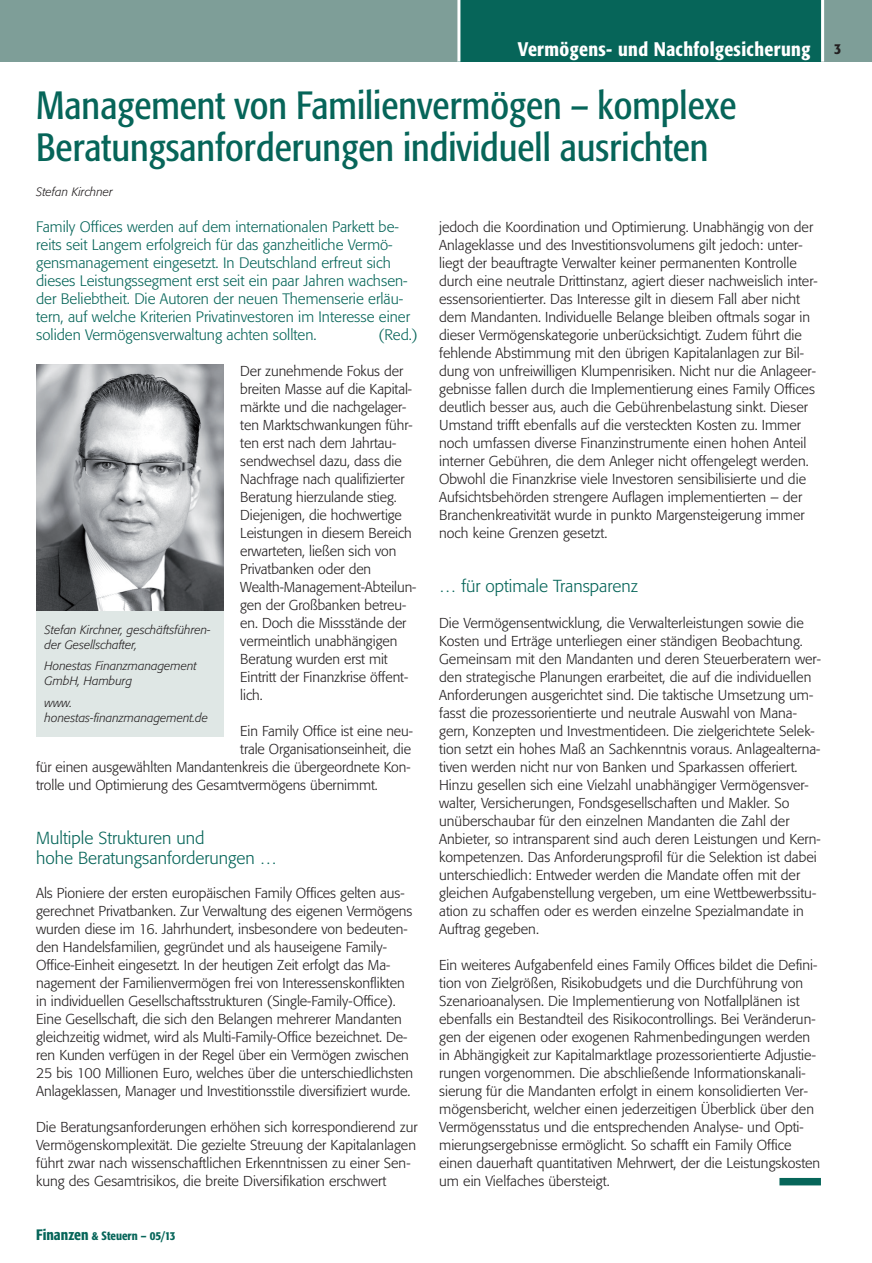
<style>
.page{position:relative;width:872px;height:1263px;background:#fff}
.page>*{position:absolute;margin:0;border:0;box-sizing:border-box;transform-origin:0 0}
.t1{font:condensed 39px/42px "Formata";color:#066559}
.t2{font:500 condensed 19.5px "Formata";letter-spacing:.02em;color:#fff}
.t3{font:300 17.25px/19.5px "Formata";color:#066559}
.t4{font:300 15px/18px "Formata";color:#066559}
.t5{font:300 14.25px/18px "Formata";color:#231f20}
.t6{font:italic 300 12px/15px "Formata";color:#231f20}
.t7{font:500 condensed 12px "Formata";color:#066559}
.s1{font-size:15px;color:#231f20}
.s2{font-size:15px}
</style>
<div class="page">
<div style="left:0;top:0;width:473px;height:62px;background:#7e9e98"></div>
<div style="left:808px;top:0;width:64px;height:62px;background:#7e9e98"></div>
<div style="left:458px;top:0;width:363px;height:62px;background:#066559"></div>
<hr style="left:821px;top:0;width:3px;height:62px;background:#fff">
<hr style="left:457px;top:0;width:3px;height:62px;background:#fff">
<div style="left:779px;top:1178px;width:42px;height:7px;background:#066559"></div>
<div style="left:36px;top:610px;width:187px;height:126px;background:#dfe7e5"></div>
<img style="left:36px;top:364px;width:187px;height:246px">
<h2 class="t2" style="left:518px;top:37px;width:325px">Vermögens- und Nachfolgesicherung <span class="s1">3</span></h2>
<h1 class="t1" style="left:36px;top:84px;width:702px">Management von Familienvermögen – komplexe<br>Beratungsanforderungen individuell ausrichten</h1>
<p class="t6" style="left:36px;top:185px;width:78px">Stefan Kirchner</p>
<p class="t4" style="left:36px;top:218px;width:375px">Family Offices werden auf dem internationalen Parkett be&shy;reits seit Langem erfolgreich für das ganzheitliche Vermö&shy;gensmanagement eingesetzt. In Deutschland erfreut sich dieses Leistungssegment erst seit ein paar Jahren wachsen&shy;der Beliebtheit. Die Autoren der neuen Themenserie erläu&shy;tern, auf welche Kriterien Privatinvestoren im Interesse einer soliden Vermögensverwaltung achten sollten.</p>
<p class="t4" style="left:378px;top:326px;width:41px">(Red.)</p>
<p class="t5" style="left:240px;top:362px;width:178px">Der zunehmende Fokus der breiten Masse auf die Kapital&shy;märkte und die nachgelager&shy;ten Marktschwankungen führ&shy;ten erst nach dem Jahrtau&shy;sendwechsel dazu, dass die<br>Nachfrage nach qualifizierter<br>Beratung hierzulande stieg.<br>Diejenigen, die hochwertige<br>Leistungen in diesem Bereich erwarteten, ließen sich von<br>Privatbanken oder den<br>Wealth-Management-Abteilun&shy;gen der Großbanken betreu&shy;en. Doch die Missstände der vermeintlich unabhängigen<br>Beratung wurden erst mit<br>Eintritt der Finanzkrise öffent&shy;lich.</p>
<p class="t5" style="left:240px;top:722px;width:174px">Ein Family Office ist eine neu-</p>
<p class="t5" style="left:240px;top:740px;width:172px">trale Organisationseinheit, die</p>
<p class="t5" style="left:36px;top:758px;width:375px">für einen ausgewählten Mandantenkreis die übergeordnete Kon-</p>
<p class="t5" style="left:36px;top:776px;width:343px">trolle und Optimierung des Gesamtvermögens übernimmt.</p>
<p class="t3" style="left:36px;top:829px;width:242px">Multiple Strukturen und<br>hohe Beratungsanforderungen …</p>
<p class="t5" style="left:36px;top:884px;width:378px">Als Pioniere der ersten europäischen Family Offices gelten aus&shy;gerechnet Privatbanken. Zur Verwaltung des eigenen Vermögens wurden diese im 16. Jahrhundert, insbesondere von bedeuten&shy;den Handelsfamilien, gegründet und als hauseigene Family-Office-Einheit eingesetzt. In der heutigen Zeit erfolgt das Ma&shy;nagement der Familienvermögen frei von Interessenskonflikten in individuellen Gesellschaftsstrukturen (Single-Family-Office).<br>Eine Gesellschaft, die sich den Belangen mehrerer Mandanten gleichzeitig widmet, wird als Multi-Family-Office bezeichnet. De&shy;ren Kunden verfügen in der Regel über ein Vermögen zwischen 25 bis 100 Millionen Euro, welches über die unterschiedlichsten Anlageklassen, Manager und Investitionsstile diversifiziert wurde.</p>
<p class="t5" style="left:36px;top:1118px;width:383px">Die Beratungsanforderungen erhöhen sich korrespondierend zur Vermögenskomplexität. Die gezielte Streuung der Kapitalanlagen führt zwar nach wissenschaftlichen Erkenntnissen zu einer Sen&shy;kung des Gesamtrisikos, die breite Diversifikation erschwert</p>
<p class="t6" style="left:45px;top:622px;width:168px">Stefan Kirchner, geschäftsführen&shy;der Gesellschafter,</p>
<p class="t6" style="left:45px;top:659px;width:154px">Honestas Finanzmanagement<br>GmbH, Hamburg</p>
<p class="t6" style="left:45px;top:695px;width:165px">www. honestas-finanzmanagement.de</p>
<p class="t7" style="left:36px;top:1229px;width:141px"><span class="s2">Finanzen</span> &amp; Steuern – 05/13</p>
<p class="t5" style="left:439px;top:218px;width:380px">jedoch die Koordination und Optimierung. Unabhängig von der Anlageklasse und des Investitionsvolumens gilt jedoch: unter&shy;liegt der beauftragte Verwalter keiner permanenten Kontrolle durch eine neutrale Drittinstanz, agiert dieser nachweislich inter&shy;essensorientierter. Das Interesse gilt in diesem Fall aber nicht dem Mandanten. Individuelle Belange bleiben oftmals sogar in dieser Vermögenskategorie unberücksichtigt. Zudem führt die fehlende Abstimmung mit den übrigen Kapitalanlagen zur Bil&shy;dung von unfreiwilligen Klumpenrisiken. Nicht nur die Anlageer&shy;gebnisse fallen durch die Implementierung eines Family Offices deutlich besser aus, auch die Gebührenbelastung sinkt. Dieser Umstand trifft ebenfalls auf die versteckten Kosten zu. Immer noch umfassen diverse Finanzinstrumente einen hohen Anteil interner Gebühren, die dem Anleger nicht offengelegt werden.<br>Obwohl die Finanzkrise viele Investoren sensibilisierte und die Aufsichtsbehörden strengere Auflagen implementierten – der Branchenkreativität wurde in punkto Margensteigerung immer noch keine Grenzen gesetzt.</p>
<p class="t3" style="left:439px;top:577px;width:200px">… für optimale Transparenz</p>
<p class="t5" style="left:439px;top:614px;width:383px">Die Vermögensentwicklung, die Verwalterleistungen sowie die Kosten und Erträge unterliegen einer ständigen Beobachtung.<br>Gemeinsam mit den Mandanten und deren Steuerberatern wer&shy;den strategische Planungen erarbeitet, die auf die individuellen Anforderungen ausgerichtet sind. Die taktische Umsetzung um&shy;fasst die prozessorientierte und neutrale Auswahl von Mana&shy;gern, Konzepten und Investmentideen. Die zielgerichtete Selek&shy;tion setzt ein hohes Maß an Sachkenntnis voraus. Anlagealterna&shy;tiven werden nicht nur von Banken und Sparkassen offeriert.<br>Hinzu gesellen sich eine Vielzahl unabhängiger Vermögensver&shy;walter, Versicherungen, Fondsgesellschaften und Makler. So unüberschaubar für den einzelnen Mandanten die Zahl der Anbieter, so intransparent sind auch deren Leistungen und Kern&shy;kompetenzen. Das Anforderungsprofil für die Selektion ist dabei unterschiedlich: Entweder werden die Mandate offen mit der gleichen Aufgabenstellung vergeben, um eine Wettbewerbssitu&shy;ation zu schaffen oder es werden einzelne Spezialmandate in Auftrag gegeben.</p>
<p class="t5" style="left:439px;top:956px;width:383px">Ein weiteres Aufgabenfeld eines Family Offices bildet die Defini&shy;tion von Zielgrößen, Risikobudgets und die Durchführung von Szenarioanalysen. Die Implementierung von Notfallplänen ist ebenfalls ein Bestandteil des Risikocontrollings. Bei Veränderun&shy;gen der eigenen oder exogenen Rahmenbedingungen werden in Abhängigkeit zur Kapitalmarktlage prozessorientierte Adjustie&shy;rungen vorgenommen. Die abschließende Informationskanali&shy;sierung für die Mandanten erfolgt in einem konsolidierten Ver&shy;mögensbericht, welcher einen jederzeitigen Überblick über den Vermögensstatus und die entsprechenden Analyse- und Opti&shy;mierungsergebnisse ermöglicht. So schafft ein Family Office einen dauerhaft quantitativen Mehrwert, der die Leistungskosten um ein Vielfaches übersteigt.</p>
</div>
